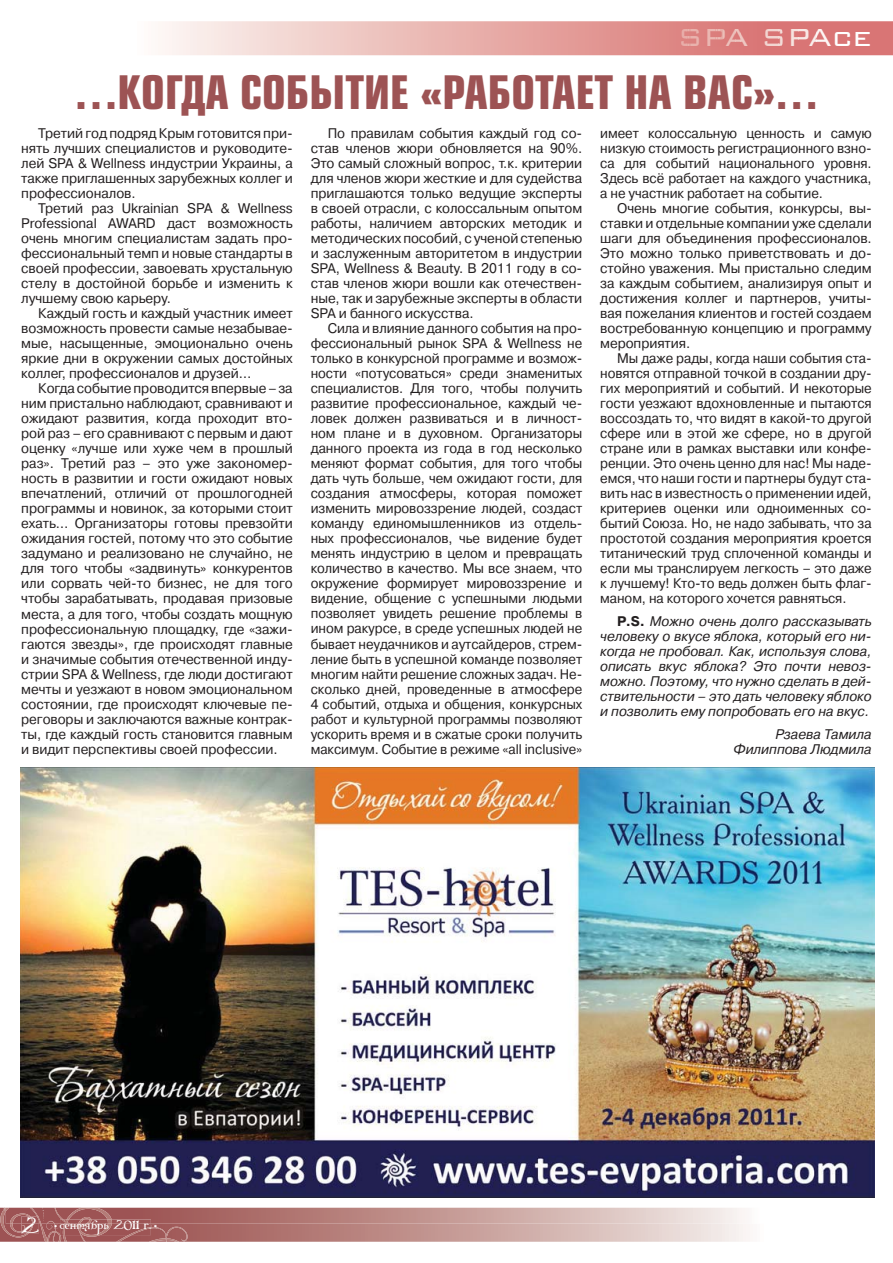
<style>
.page{position:relative;width:893px;height:1263px;background:#fff}
.page>*{position:absolute;margin:0;border:0;box-sizing:border-box;transform-origin:0 0}
.t1{font:700 45px "Europe Cond";color:#9d5354}
.t2{font:300 33px "Bank Gothic BT";color:#fff}
.t3{font:21px "Arlekino";color:#fff}
.t4{font:13.95px/15px "Pragmatica C";letter-spacing:-.005em;color:#231f20;text-align:justify}
.t5{font:13.95px/15px "Pragmatica C";letter-spacing:-.005em;color:#231f20;text-align:justify;scale:.95 1}
.t6{font:italic 13.95px/15px "Pragmatica C";letter-spacing:-.005em;color:#231f20;text-align:justify}
.t7{font:12px "Arlekino";color:#fff}
.t8{font:7.5px "Europe Cond";color:#fff}
.s1{color:#e8ada9}
.s2{color:#ebb8b3}
.s3{color:#ecc0bb}
.s4{color:#f2d5d1}
.s5{color:#f6e3df}
.s6{color:#f9eeeb}
.s7{font-weight:700;font-style:normal}
.s8{font-family:"Europe Cond";font-size:7.5px}
</style>
<div class="page">
<svg style="left:158px;top:21px;width:735px;height:34px;background:#e8afac"></svg>
<img style="left:681px;top:29px;width:68px;height:17px">
<div style="left:765px;top:29px;width:105px;height:17px;background:#d97575"></div>
<svg style="left:0;top:1208px;width:750px;height:34px;background:#c19491"></svg>
<img style="left:60px;top:1219px;width:91px;height:5px">
<img style="left:62px;top:1219px;width:50px;height:5px">
<img style="left:20px;top:768px;width:854px;height:429px">
<h2 class="t2" style="left:677px;top:16px;width:196px"><span class="s1">S</span><span class="s2">P</span><span class="s3">A</span> <span class="s4">S</span><span class="s5">P</span><span class="s6">A</span>ce</h2>
<h1 class="t1" style="left:75px;top:75px;width:745px">…КОГДА СОБЫТИЕ «РАБОТАЕТ НА ВАС»…</h1>
<p class="t4" style="left:21px;top:128px;width:273px;text-indent:17px">Третий год подряд Крым готовится при&shy;нять лучших специалистов и руководите&shy;лей SPA &amp; Wellness индустрии Украины, а также приглашенных зарубежных коллег и профессионалов.</p>
<p class="t4" style="left:21px;top:203px;width:273px;text-indent:17px">Третий раз Ukrainian SPA &amp; Wellness Professional AWARD даст возможность очень многим специалистам задать про&shy;фессиональный темп и новые стандарты в своей профессии, завоевать хрустальную стелу в достойной борьбе и изменить к лучшему свою карьеру.</p>
<p class="t4" style="left:21px;top:308px;width:273px;text-indent:17px">Каждый гость и каждый участник имеет возможность провести самые незабывае&shy;мые, насыщенные, эмоционально очень яркие дни в окружении самых достойных коллег, профессионалов и друзей…</p>
<p class="t4" style="left:21px;top:383px;width:273px;text-indent:17px">Когда событие проводится впервые – за ним пристально наблюдают, сравнивают и ожидают развития, когда проходит вто&shy;рой раз – его сравнивают с первым и дают оценку «лучше или хуже чем в прошлый раз». Третий раз – это уже закономер&shy;ность в развитии и гости ожидают новых впечатлений, отличий от прошлогодней программы и новинок, за которыми стоит ехать… Организаторы готовы превзойти ожидания гостей, потому что это событие задумано и реализовано не случайно, не для того чтобы «задвинуть» конкурентов или сорвать чей-то бизнес, не для того чтобы зарабатывать, продавая призовые места, а для того, чтобы создать мощную профессиональную площадку, где «зажи&shy;гаются звезды», где происходят главные и значимые события отечественной инду&shy;стрии SPA &amp; Wellness, где люди достигают мечты и уезжают в новом эмоциональном состоянии, где происходят ключевые пе&shy;реговоры и заключаются важные контрак&shy;ты, где каждый гость становится главным и видит перспективы своей профессии.</p>
<p class="t4" style="left:311px;top:128px;width:273px;text-indent:17px">По правилам события каждый год со&shy;став членов жюри обновляется на 90%.<br>Это самый сложный вопрос, т.к. критерии для членов жюри жесткие и для судейства приглашаются только ведущие эксперты в своей отрасли, с колоссальным опытом работы, наличием авторских методик и методических пособий, с ученой степенью и заслуженным авторитетом в индустрии SPA, Wellness &amp; Beauty. В 2011 году в со&shy;став членов жюри вошли как отечествен&shy;ные, так и зарубежные эксперты в области SPA и банного искусства.</p>
<p class="t5" style="left:311px;top:323px;width:287px;text-indent:17px">Сила и влияние данного события на про&shy;фессиональный рынок SPA &amp; Wellness не только в конкурсной программе и возмож&shy;ности «потусоваться» среди знаменитых специалистов. Для того, чтобы получить развитие профессиональное, каждый че&shy;ловек должен развиваться и в личност&shy;ном плане и в духовном. Организаторы данного проекта из года в год несколько меняют формат события, для того чтобы дать чуть больше, чем ожидают гости, для создания атмосферы, которая поможет изменить мировоззрение людей, создаст команду единомышленников из отдель&shy;ных профессионалов, чье видение будет менять индустрию в целом и превращать количество в качество. Мы все знаем, что окружение формирует мировоззрение и видение, общение с успешными людьми позволяет увидеть решение проблемы в ином ракурсе, в среде успешных людей не бывает неудачников и аутсайдеров, стрем&shy;ление быть в успешной команде позволяет многим найти решение сложных задач. Не&shy;сколько дней, проведенные в атмосфере 4 событий, отдыха и общения, конкурсных работ и культурной программы позволяют ускорить время и в сжатые сроки получить максимум. Событие в режиме «all inclusivе»</p>
<p class="t5" style="left:600px;top:128px;width:287px">имеет колоссальную ценность и самую низкую стоимость регистрационного взно&shy;са для событий национального уровня.<br>Здесь всё работает на каждого участника, а не участник работает на событие.</p>
<p class="t4" style="left:600px;top:203px;width:273px;text-indent:17px">Очень многие события, конкурсы, вы&shy;ставки и отдельные компании уже сделали шаги для объединения профессионалов.<br>Это можно только приветствовать и до&shy;стойно уважения. Мы пристально следим за каждым событием, анализируя опыт и достижения коллег и партнеров, учиты&shy;вая пожелания клиентов и гостей создаем востребованную концепцию и программу мероприятия.</p>
<p class="t5" style="left:600px;top:353px;width:287px;text-indent:17px">Мы даже рады, когда наши события ста&shy;новятся отправной точкой в создании дру&shy;гих мероприятий и событий. И некоторые гости уезжают вдохновленные и пытаются воссоздать то, что видят в какой-то другой сфере или в этой же сфере, но в другой стране или в рамках выставки или конфе&shy;ренции. Это очень ценно для нас! Мы наде&shy;емся, что наши гости и партнеры будут ста&shy;вить нас в известность о применении идей, критериев оценки или одноименных со&shy;бытий Союза. Но, не надо забывать, что за простотой создания мероприятия кроется титанический труд сплоченной команды и если мы транслируем легкость – это даже к лучшему! Кто-то ведь должен быть флаг&shy;маном, на которого хочется равняться.</p>
<p class="t6" style="left:600px;top:615px;width:273px;text-indent:17px"><span class="s7">P.S.</span> Можно очень долго рассказывать человеку о вкусе яблока, который его ни&shy;когда не пробовал. Как, используя слова, описать вкус яблока? Это почти невоз&shy;можно. Поэтому, что нужно сделать в дей&shy;ствительности – это дать человеку яблоко и позволить ему попробовать его на вкус.</p>
<p class="t6" style="left:734px;top:728px;width:140px;text-align:right">Рзаева Тамила<br>Филиппова Людмила</p>
<h3 class="t3" style="left:21px;top:1217px;width:19px">2</h3>
<p class="t7" style="left:53px;top:1220px;width:33px"><span class="s8">•</span> се т</p>
<p class="t7" style="left:70px;top:1220px;width:83px">н ябрь 2011 г.</p>
<p class="t8" style="left:153px;top:1223px;width:6px">•</p>
</div>
